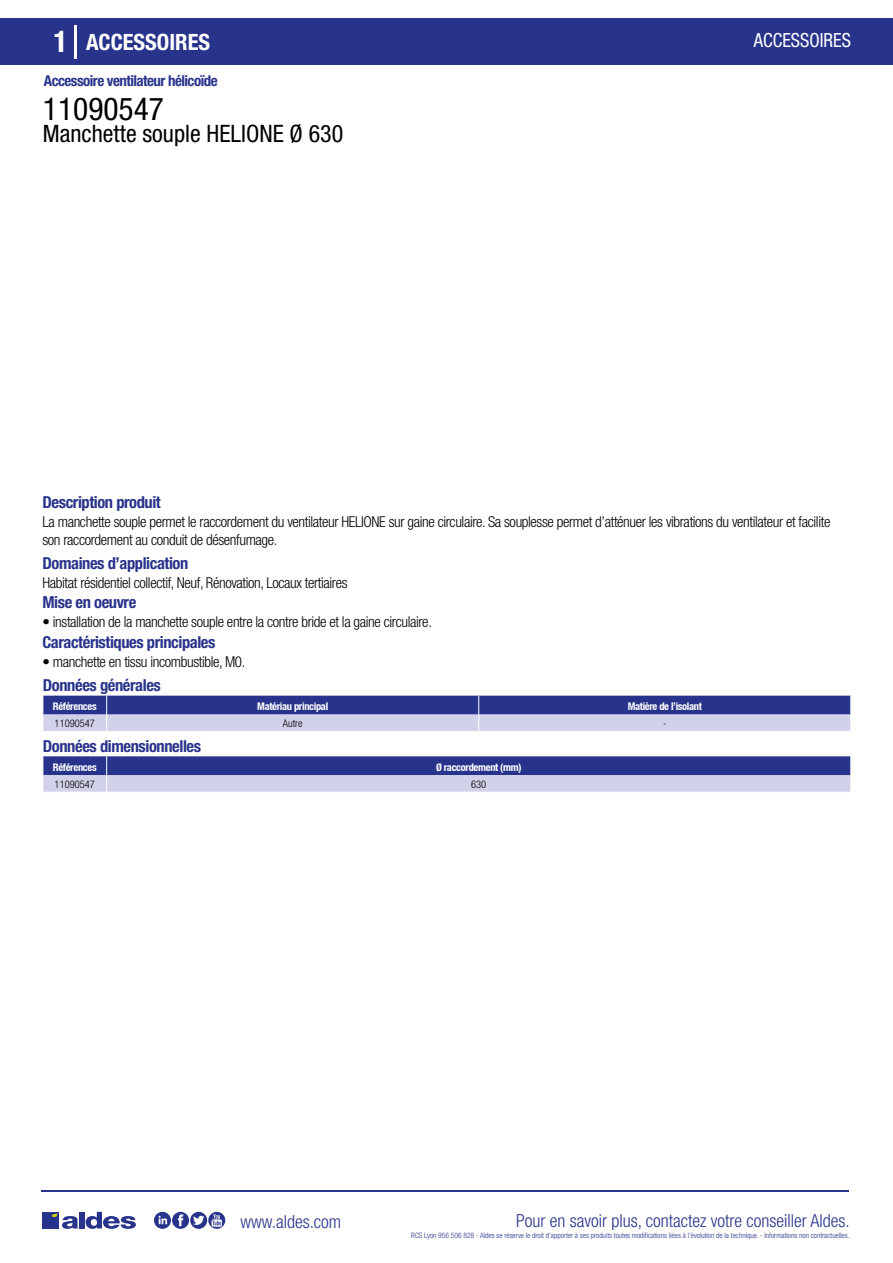
<style>
.page{position:relative;width:893px;height:1263px;background:#fff}
.page>*{position:absolute;margin:0;border:0;box-sizing:border-box;transform-origin:0 0}
.t1{font:condensed 31.5px "Helvetica Neue LT Std";color:#000}
.t2{font:condensed 24px "Helvetica Neue LT Std";color:#000}
.t3{font:700 condensed 22.5px "Helvetica Neue LT Std";color:#fff}
.t4{font:condensed 19.5px "Helvetica Neue LT Std";color:#fff;scale:.95 1}
.t5{font:300 condensed 18px "Helvetica Neue";color:#28348b}
.t6{font:700 condensed 16.5px "Helvetica Neue LT Std";letter-spacing:-.025em;color:#28348b}
.t7{font:300 condensed 15px/18px "Helvetica Neue LT Std";letter-spacing:-.025em;color:#000}
.t8{font:700 condensed 15px "Helvetica Neue LT Std";letter-spacing:-.035em;color:#28348b}
.t9{font:700 condensed 10.5px "Helvetica Neue";letter-spacing:-.03em;color:#fff}
.t10{font:300 condensed 10.5px "Helvetica Neue";color:#000}
.t11{font:300 condensed 7.5px "Helvetica Neue";color:#28348b}
.s1{font-size:30px}
</style>
<div class="page">
<div style="left:0;top:18px;width:893px;height:46px;background:#28348b"></div>
<hr style="left:74px;top:25px;width:2px;height:33px;background:#fff">
<svg style="left:43px;top:696px;width:808px;height:35px;background:#797fb8"></svg>
<svg style="left:43px;top:756px;width:808px;height:36px;background:#7b80b9"></svg>
<hr style="left:41px;top:1190px;width:808px;height:1px;background:#28348b">
<svg style="left:154px;top:1212px;width:71px;height:17px"></svg>
<div style="left:42px;top:1212px;width:17px;height:16px;background:#28348b"></div>
<div style="left:79px;top:1212px;width:5px;height:16px;background:#28348b"></div>
<svg style="left:86px;top:1212px;width:50px;height:17px"></svg>
<svg style="left:52px;top:1213px;width:26px;height:16px"></svg>
<h3 class="t3" style="left:54px;top:28px;width:158px"><span class="s1">1</span> ACCESSOIRES</h3>
<h3 class="t4" style="left:754px;top:29px;width:104px">ACCESSOIRES</h3>
<p class="t8" style="left:44px;top:71px;width:175px">Accessoire ventilateur hélicoïde</p>
<h1 class="t1" style="left:43px;top:91px;width:122px">11090547</h1>
<h2 class="t2" style="left:43px;top:120px;width:302px">Manchette souple HELIONE Ø 630</h2>
<p class="t6" style="left:43px;top:492px;width:120px">Description produit</p>
<p class="t7" style="left:43px;top:513px;width:789px">La manchette souple permet le raccordement du ventilateur HELIONE sur gaine circulaire. Sa souplesse permet d’atténuer les vibrations du ventilateur et facilite son raccordement au conduit de désenfumage.</p>
<p class="t7" style="left:43px;top:573px;width:307px">Habitat résidentiel collectif, Neuf, Rénovation, Locaux tertiaires</p>
<p class="t7" style="left:43px;top:613px;width:391px">• installation de la manchette souple entre la contre bride et la gaine circulaire.</p>
<p class="t6" style="left:43px;top:553px;width:147px">Domaines d’application</p>
<p class="t6" style="left:43px;top:592px;width:95px">Mise en oeuvre</p>
<p class="t6" style="left:43px;top:632px;width:174px">Caractéristiques principales</p>
<p class="t7" style="left:43px;top:652px;width:204px">• manchette en tissu incombustible, M0.</p>
<p class="t6" style="left:43px;top:675px;width:119px">Données générales</p>
<p class="t9" style="left:53px;top:700px;width:45px">Références</p>
<p class="t9" style="left:257px;top:700px;width:72px">Matériau principal</p>
<p class="t9" style="left:628px;top:700px;width:76px">Matière de l’isolant</p>
<p class="t10" style="left:55px;top:717px;width:42px">11090547</p>
<p class="t10" style="left:283px;top:717px;width:21px">Autre</p>
<p class="t10" style="left:663px;top:717px;width:5px">-</p>
<p class="t6" style="left:43px;top:736px;width:160px">Données dimensionnelles</p>
<p class="t9" style="left:53px;top:761px;width:45px">Références</p>
<p class="t9" style="left:436px;top:761px;width:87px">Ø raccordement (mm)</p>
<p class="t10" style="left:55px;top:778px;width:42px">11090547</p>
<p class="t10" style="left:471px;top:778px;width:17px">630</p>
<p class="t5" style="left:240px;top:1211px;width:102px">www.aldes.com</p>
<p class="t5" style="left:516px;top:1211px;width:335px">Pour en savoir plus, contactez votre conseiller Aldes.</p>
<p class="t11" style="left:411px;top:1230px;width:440px">RCS Lyon 956 506 828 - Aldes se réserve le droit d’apporter à ses produits toutes modifications liées à l’évolution de la technique. - Informations non contractuelles.</p>
</div>
